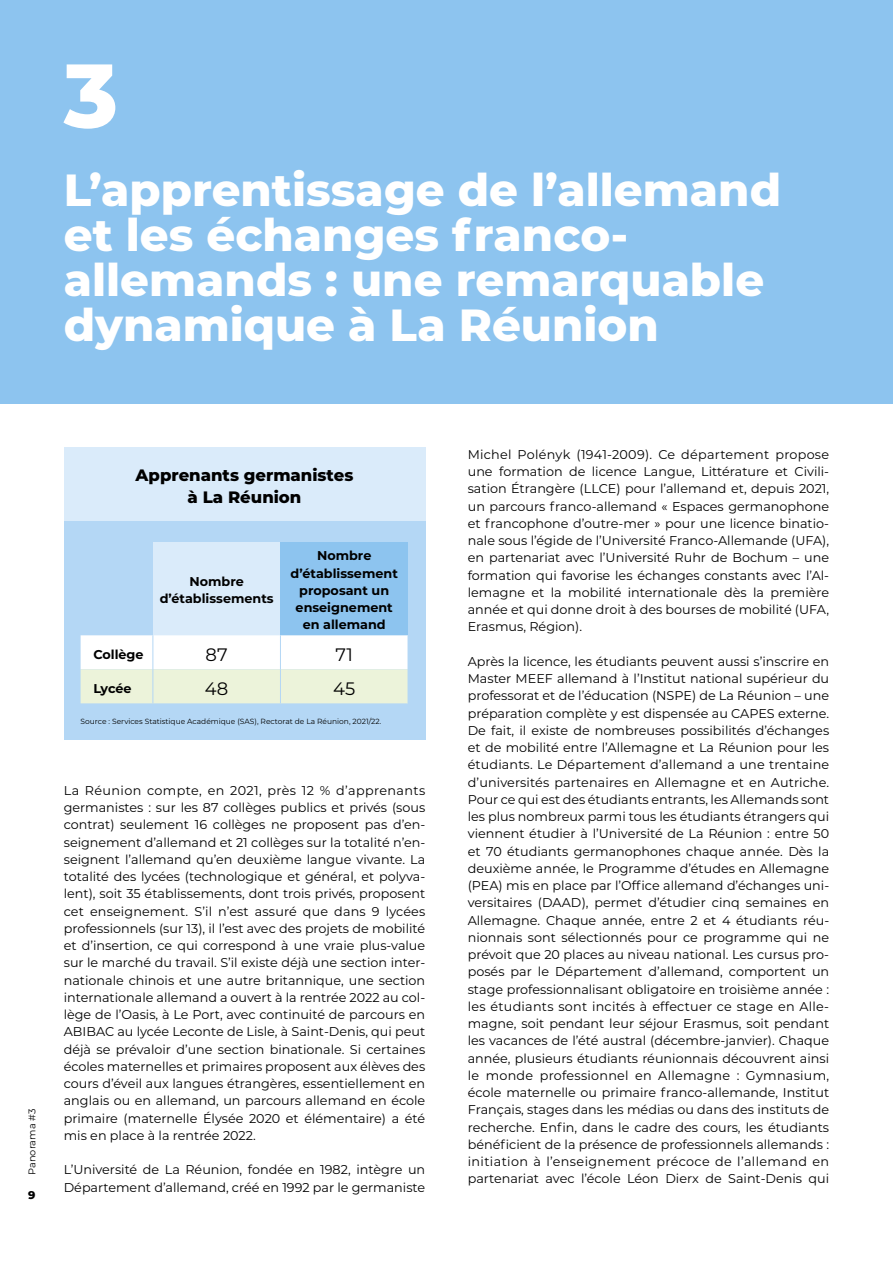
<style>
.page{position:relative;width:893px;height:1263px;background:#fff}
.page>*{position:absolute;margin:0;border:0;box-sizing:border-box;transform-origin:0 0}
.t1{font:800 90px "Montserrat";color:#fff}
.t2{font:800 45px/45px "Montserrat";color:#fff}
.t3{font:18px "Montserrat";letter-spacing:.005em;color:#000}
.t4{font:800 16.5px/22.5px "Montserrat";color:#000;text-align:center}
.t5{font:12.75px/17.2px "Montserrat";color:#000;text-align:justify}
.t6{font:700 12.75px/17.2px "Montserrat";color:#000;text-align:center}
.t7{font:800 11.25px "Montserrat";color:#000}
.t8{font:9.75px "Montserrat";color:#000}
.t9{font:7.5px "Montserrat";color:#000}
</style>
<div class="page">
<div style="left:0;top:0;width:893px;height:404px;background:#8dc4ef"></div>
<div style="left:64px;top:447px;width:361px;height:292px;background:#daebfa"></div>
<div style="left:64px;top:521px;width:361px;height:218px;background:#b4d7f5"></div>
<div style="left:153px;top:542px;width:127px;height:93px;background:#daebfa"></div>
<div style="left:280px;top:542px;width:128px;height:93px;background:#8dc4ef"></div>
<svg style="left:81px;top:635px;width:327px;height:68px;background:#f4f8ec"></svg>
<hr style="left:153px;top:635px;width:1px;height:34px;background:#b4d7f5">
<hr style="left:280px;top:635px;width:1px;height:34px;background:#b4d7f5">
<hr style="left:153px;top:669px;width:1px;height:34px;background:#b4d7f5">
<hr style="left:280px;top:669px;width:1px;height:34px;background:#b4d7f5">
<h1 class="t1" style="left:64px;top:30px;width:56px">3</h1>
<h2 class="t2" style="left:64px;top:165px;width:719px">L’apprentissage de l’allemand et les échanges franco&shy;allemands : une remarquable dynamique à La Réunion</h2>
<p class="t8" style="left:25px;top:1175px;width:67px;rotate:-90deg">Panorama #3</p>
<p class="t7" style="left:28px;top:1187px;width:9px">9</p>
<p class="t4" style="left:136px;top:463px;width:219px">Apprenants germanistes à La Réunion</p>
<p class="t6" style="left:160px;top:572px;width:115px">Nombre d’établissements</p>
<p class="t6" style="left:291px;top:546px;width:109px">Nombre d’établissement proposant un enseignement en allemand</p>
<p class="t6" style="left:93px;top:645px;width:52px">Collège</p>
<h3 class="t3" style="left:206px;top:642px;width:24px">87</h3>
<h3 class="t3" style="left:336px;top:642px;width:19px">71</h3>
<p class="t6" style="left:93px;top:679px;width:40px">Lycée</p>
<h3 class="t3" style="left:205px;top:676px;width:25px">48</h3>
<h3 class="t3" style="left:333px;top:676px;width:24px">45</h3>
<p class="t9" style="left:81px;top:716px;width:302px">Source : Services Statistique Académique (SAS), Rectorat de La Réunion, 2021/22.</p>
<p class="t5" style="left:64px;top:781px;width:363px">La Réunion compte, en 2021, près 12 % d’apprenants germanistes : sur les 87 collèges publics et privés (sous contrat) seulement 16 collèges ne proposent pas d’en&shy;seignement d’allemand et 21 collèges sur la totalité n’en&shy;seignent l’allemand qu’en deuxième langue vivante. La totalité des lycées (technologique et général, et polyva&shy;lent), soit 35 établissements, dont trois privés, proposent cet enseignement. S’il n’est assuré que dans 9 lycées professionnels (sur 13), il l’est avec des projets de mobilité et d’insertion, ce qui correspond à une vraie plus-value sur le marché du travail. S’il existe déjà une section inter&shy;nationale chinois et une autre britannique, une section internationale allemand a ouvert à la rentrée 2022 au col&shy;lège de l’Oasis, à Le Port, avec continuité de parcours en ABIBAC au lycée Leconte de Lisle, à Saint-Denis, qui peut déjà se prévaloir d’une section binationale. Si certaines écoles maternelles et primaires proposent aux élèves des cours d’éveil aux langues étrangères, essentiellement en anglais ou en allemand, un parcours allemand en école primaire (maternelle Élysée 2020 et élémentaire) a été mis en place à la rentrée 2022.</p>
<p class="t5" style="left:64px;top:1161px;width:363px">L’Université de La Réunion, fondée en 1982, intègre un<br>Département d’allemand, créé en 1992 par le germaniste</p>
<p class="t5" style="left:468px;top:445px;width:363px">Michel Polényk (1941-2009). Ce département propose une formation de licence Langue, Littérature et Civili&shy;sation Étrangère (LLCE) pour l’allemand et, depuis 2021, un parcours franco-allemand « Espaces germanophone et francophone d’outre-mer » pour une licence binatio&shy;nale sous l’égide de l’Université Franco-Allemande (UFA), en partenariat avec l’Université Ruhr de Bochum – une formation qui favorise les échanges constants avec l’Al&shy;lemagne et la mobilité internationale dès la première année et qui donne droit à des bourses de mobilité (UFA, Erasmus, Région).</p>
<p class="t5" style="left:468px;top:652px;width:363px">Après la licence, les étudiants peuvent aussi s’inscrire en Master MEEF allemand à l’Institut national supérieur du professorat et de l’éducation (NSPE) de La Réunion – une préparation complète y est dispensée au CAPES externe.<br>De fait, il existe de nombreuses possibilités d’échanges et de mobilité entre l’Allemagne et La Réunion pour les étudiants. Le Département d’allemand a une trentaine d’universités partenaires en Allemagne et en Autriche.<br>Pour ce qui est des étudiants entrants, les Allemands sont les plus nombreux parmi tous les étudiants étrangers qui viennent étudier à l’Université de La Réunion : entre 50 et 70 étudiants germanophones chaque année. Dès la deuxième année, le Programme d’études en Allemagne (PEA) mis en place par l’Office allemand d’échanges uni&shy;versitaires (DAAD), permet d’étudier cinq semaines en Allemagne. Chaque année, entre 2 et 4 étudiants réu&shy;nionnais sont sélectionnés pour ce programme qui ne prévoit que 20 places au niveau national. Les cursus pro&shy;posés par le Département d’allemand, comportent un stage professionnalisant obligatoire en troisième année : les étudiants sont incités à effectuer ce stage en Alle&shy;magne, soit pendant leur séjour Erasmus, soit pendant les vacances de l’été austral (décembre-janvier). Chaque année, plusieurs étudiants réunionnais découvrent ainsi le monde professionnel en Allemagne : Gymnasium, école maternelle ou primaire franco-allemande, Institut Français, stages dans les médias ou dans des instituts de recherche. Enfin, dans le cadre des cours, les étudiants bénéficient de la présence de professionnels allemands : initiation à l’enseignement précoce de l’allemand en partenariat avec l’école Léon Dierx de Saint-Denis qui</p>
</div>
